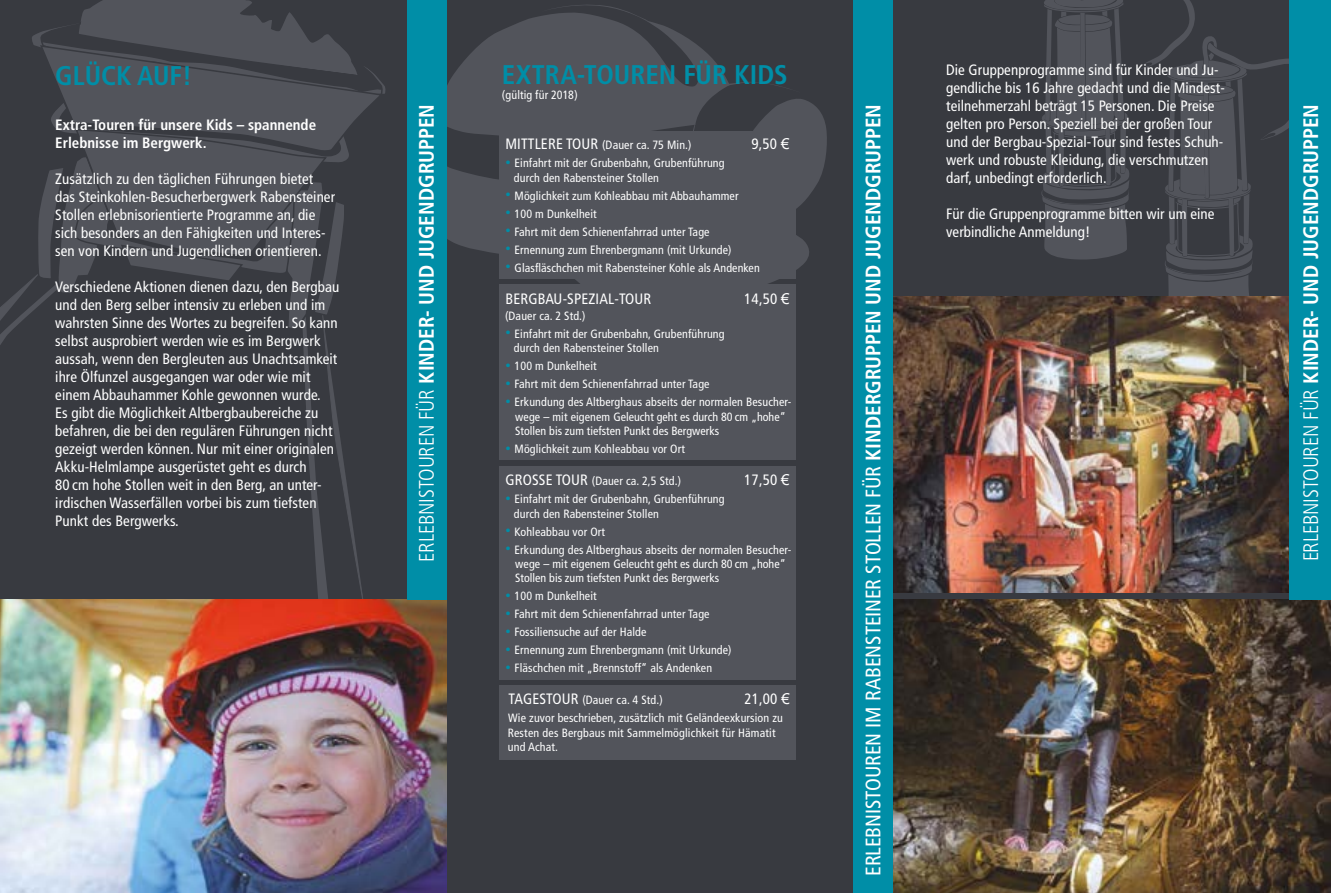
<style>
.page{position:relative;width:1331px;height:893px;background:#fff}
.page>*{position:absolute;margin:0;border:0;box-sizing:border-box;transform-origin:0 0}
.t1{font:700 condensed 27px "Frutiger";color:#008ea7}
.t2{font:700 condensed 21px "Frutiger";color:#fff}
.t3{font:condensed 21px "Frutiger";letter-spacing:-.005em;color:#fff}
.t4{font:condensed 15px/18px "Frutiger";letter-spacing:.005em;color:#fff}
.t5{font:700 condensed 15px/18px "Frutiger";color:#fff}
.t6{font:condensed 12px/14.4px "Frutiger";letter-spacing:.01em;color:#fff}
.s1{font-size:15px}
.s2{font-family:"Arial";font-stretch:normal}
.s3{font-size:10.5px;color:#008ea7}
.s4{font-weight:300}
.s5{font-weight:700}
</style>
<div class="page">
<div style="left:0;top:0;width:430px;height:600px;background:#383a40"></div>
<div style="left:876px;top:0;width:455px;height:621px;background:#383a40"></div>
<div style="left:433px;top:0;width:443px;height:893px;background:#383a40"></div>
<div style="left:499px;top:284px;width:297px;height:176px;background:#52545b"></div>
<div style="left:500px;top:466px;width:296px;height:214px;background:#52545b"></div>
<div style="left:500px;top:685px;width:296px;height:75px;background:#52545b"></div>
<svg style="left:446px;top:222px;width:363px;height:86px;fill:#52545b"></svg>
<svg style="left:446px;top:1px;width:381px;height:221px"></svg>
<svg style="left:0;top:0;width:388px;height:600px"></svg>
<svg style="left:1038px;top:0;width:251px;height:297px"></svg>
<img style="left:893px;top:297px;width:396px;height:295px">
<img style="left:893px;top:600px;width:438px;height:293px">
<img style="left:0;top:600px;width:446px;height:293px">
<div style="left:407px;top:0;width:39px;height:600px;background:#008ea7"></div>
<div style="left:853px;top:0;width:40px;height:893px;background:#008ea7"></div>
<div style="left:1289px;top:0;width:42px;height:600px;background:#008ea7"></div>
<h1 class="t1" style="left:55px;top:60px;width:138px">GLÜCK AUF!</h1>
<p class="t5" style="left:55px;top:116px;width:262px">Extra-Touren für unsere Kids – spannende<br>Erlebnisse im Bergwerk.</p>
<p class="t4" style="left:55px;top:170px;width:281px">Zusätzlich zu den täglichen Führungen bietet das Steinkohlen-Besucherbergwerk Rabensteiner Stollen erlebnisorientierte Programme an, die sich besonders an den Fähigkeiten und Interes&shy;sen von Kindern und Jugendlichen orientieren.</p>
<p class="t4" style="left:55px;top:278px;width:286px">Verschiedene Aktionen dienen dazu, den Bergbau und den Berg selber intensiv zu erleben und im wahrsten Sinne des Wortes zu begreifen. So kann selbst ausprobiert werden wie es im Bergwerk aussah, wenn den Bergleuten aus Unachtsamkeit ihre Ölfunzel ausgegangen war oder wie mit einem Abbauhammer Kohle gewonnen wurde.<br>Es gibt die Möglichkeit Altbergbaubereiche zu befahren, die bei den regulären Führungen nicht gezeigt werden können. Nur mit einer originalen Akku-Helmlampe ausgerüstet geht es durch<br>80 cm hohe Stollen weit in den Berg, an unter&shy;irdischen Wasserfällen vorbei bis zum tiefsten Punkt des Bergwerks.</p>
<h1 class="t1" style="left:502px;top:59px;width:287px">EXTRA-TOUREN FÜR KIDS</h1>
<p class="t6" style="left:502px;top:88px;width:78px">(gültig für 2018)</p>
<p class="t6" style="left:505px;top:138px;width:188px"><span class="s1">MITTLERE TOUR</span> (Dauer ca. 75 Min.)</p>
<p class="t4" style="left:751px;top:135px;width:39px">9,50 <span class="s2">€</span></p>
<p class="t6" style="left:514px;top:156px;width:212px;text-indent:-8px"><span class="s3">•</span> Einfahrt mit der Grubenbahn, Grubenführung durch den Rabensteiner Stollen</p>
<p class="t6" style="left:505px;top:188px;width:235px"><span class="s3">•</span> Möglichkeit zum Kohleabbau mit Abbauhammer</p>
<p class="t6" style="left:505px;top:206px;width:93px"><span class="s3">•</span> 100 m Dunkelheit</p>
<p class="t6" style="left:505px;top:224px;width:206px"><span class="s3">•</span> Fahrt mit dem Schienenfahrrad unter Tage</p>
<p class="t6" style="left:505px;top:242px;width:228px"><span class="s3">•</span> Ernennung zum Ehrenbergmann (mit Urkunde)</p>
<p class="t6" style="left:505px;top:260px;width:256px"><span class="s3">•</span> Glasfläschchen mit Rabensteiner Kohle als Andenken</p>
<p class="t4" style="left:505px;top:290px;width:147px">BERGBAU-SPEZIAL-TOUR</p>
<p class="t4" style="left:744px;top:290px;width:47px">14,50 <span class="s2">€</span></p>
<p class="t6" style="left:505px;top:309px;width:82px">(Dauer ca. 2 Std.)</p>
<p class="t6" style="left:514px;top:327px;width:212px;text-indent:-8px"><span class="s3">•</span> Einfahrt mit der Grubenbahn, Grubenführung durch den Rabensteiner Stollen</p>
<p class="t6" style="left:505px;top:359px;width:93px"><span class="s3">•</span> 100 m Dunkelheit</p>
<p class="t6" style="left:505px;top:377px;width:206px"><span class="s3">•</span> Fahrt mit dem Schienenfahrrad unter Tage</p>
<p class="t6" style="left:515px;top:395px;width:277px;text-indent:-10px"><span class="s3">•</span> Erkundung des Altberghaus abseits der normalen Besucher&shy;wege – mit eigenem Geleucht geht es durch 80 cm „hohe“<br>Stollen bis zum tiefsten Punkt des Bergwerks</p>
<p class="t6" style="left:505px;top:442px;width:181px"><span class="s3">•</span> Möglichkeit zum Kohleabbau vor Ort</p>
<p class="t6" style="left:505px;top:474px;width:177px"><span class="s1">GROSSE TOUR</span> (Dauer ca. 2,5 Std.)</p>
<p class="t4" style="left:744px;top:471px;width:47px">17,50 <span class="s2">€</span></p>
<p class="t6" style="left:514px;top:492px;width:212px;text-indent:-8px"><span class="s3">•</span> Einfahrt mit der Grubenbahn, Grubenführung durch den Rabensteiner Stollen</p>
<p class="t6" style="left:505px;top:524px;width:101px"><span class="s3">•</span> Kohleabbau vor Ort</p>
<p class="t6" style="left:515px;top:542px;width:277px;text-indent:-10px"><span class="s3">•</span> Erkundung des Altberghaus abseits der normalen Besucher&shy;wege – mit eigenem Geleucht geht es durch 80 cm „hohe“<br>Stollen bis zum tiefsten Punkt des Bergwerks</p>
<p class="t6" style="left:505px;top:589px;width:93px"><span class="s3">•</span> 100 m Dunkelheit</p>
<p class="t6" style="left:505px;top:607px;width:206px"><span class="s3">•</span> Fahrt mit dem Schienenfahrrad unter Tage</p>
<p class="t6" style="left:505px;top:625px;width:142px"><span class="s3">•</span> Fossiliensuche auf der Halde</p>
<p class="t6" style="left:505px;top:643px;width:228px"><span class="s3">•</span> Ernennung zum Ehrenbergmann (mit Urkunde)</p>
<p class="t6" style="left:505px;top:661px;width:208px"><span class="s3">•</span> Fläschchen mit „Brennstoff“ als Andenken</p>
<p class="t6" style="left:508px;top:693px;width:156px"><span class="s1">TAGESTOUR</span> (Dauer ca. 4 Std.)</p>
<p class="t4" style="left:744px;top:690px;width:47px">21,00 <span class="s2">€</span></p>
<p class="t6" style="left:508px;top:711px;width:277px">Wie zuvor beschrieben, zusätzlich mit Geländeexkursion zu<br>Resten des Bergbaus mit Sammelmöglichkeit für Hämatit und Achat.</p>
<h2 class="t2" style="left:414px;top:561px;width:459px;rotate:-90deg"><span class="s4">ERLEBNISTOUREN FÜR</span> KINDER- UND JUGENDGRUPPEN</h2>
<h2 class="t3" style="left:861px;top:876px;width:773px;rotate:-90deg">ERLEBNISTOUREN IM RABENSTEINER STOLLEN FÜR <span class="s5">KINDERGRUPPEN UND JUGENDGRUPPEN</span></h2>
<p class="t4" style="left:946px;top:61px;width:280px">Die Gruppenprogramme sind für Kinder und Ju&shy;gendliche bis 16 Jahre gedacht und die Mindest&shy;teilnehmerzahl beträgt 15 Personen. Die Preise gelten pro Person. Speziell bei der großen Tour und der Bergbau-Spezial-Tour sind festes Schuh&shy;werk und robuste Kleidung, die verschmutzen darf, unbedingt erforderlich.</p>
<p class="t4" style="left:946px;top:205px;width:270px">Für die Gruppenprogramme bitten wir um eine verbindliche Anmeldung!</p>
<h2 class="t2" style="left:1298px;top:561px;width:459px;rotate:-90deg"><span class="s4">ERLEBNISTOUREN FÜR</span> KINDER- UND JUGENDGRUPPEN</h2>
</div>
